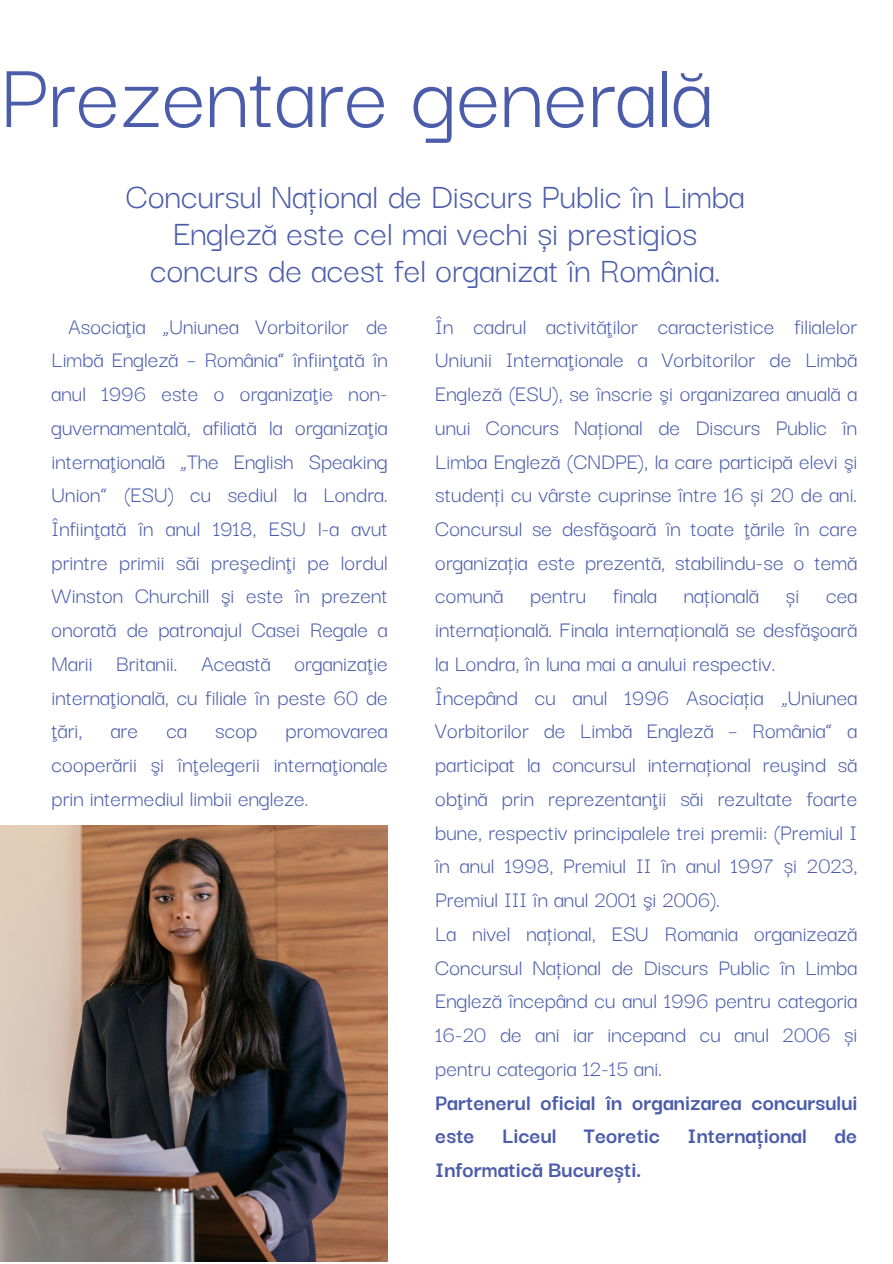
<style>
.page{position:relative;width:893px;height:1264px;background:#fff}
.page>*{position:absolute;margin:0;border:0;box-sizing:border-box;transform-origin:0 0}
.t1{font:99px "Darker Grotesque";color:#4b5cab}
.t2{font:37.5px/37px "Darker Grotesque";color:#4b5cab;text-align:center}
.t3{font:24px/33.8px "Darker Grotesque";color:#4b5cab;text-align:justify}
.t4{font:700 24px/33.8px "Darker Grotesque";color:#4b5cab;text-align:justify}
</style>
<div class="page">
<img style="left:0;top:825px;width:388px;height:436px">
<p class="t1" style="left:0;top:22px;width:714px">Prezentare generală</p>
<p class="t2" style="left:126px;top:175px;width:620px">Concursul Național de Discurs Public în Limba<br>Engleză este cel mai vechi și prestigios concurs de acest fel organizat în România.</p>
<p class="t3" style="left:52px;top:307px;width:338px;text-indent:17px">Asociaţia „Uniunea Vorbitorilor de Limbă Engleză – România” înfiinţată în anul 1996 este o organizaţie non&shy;guvernamentală, afiliată la organizaţia internaţională „The English Speaking Union” (ESU) cu sediul la Londra.<br>Înfiinţată în anul 1918, ESU l-a avut printre primii săi preşedinţi pe lordul Winston Churchill şi este în prezent onorată de patronajul Casei Regale a Marii Britanii. Această organizaţie internaţională, cu filiale în peste 60 de ţări, are ca scop promovarea cooperării şi înţelegerii internaţionale prin intermediul limbii engleze.</p>
<p class="t3" style="left:435px;top:307px;width:423px">În cadrul activităţilor caracteristice filialelor Uniunii Internaţionale a Vorbitorilor de Limbă Engleză (ESU), se înscrie şi organizarea anuală a unui Concurs Național de Discurs Public în Limba Engleză (CNDPE), la care participă elevi şi studenți cu vârste cuprinse între 16 și 20 de ani.<br>Concursul se desfăşoară în toate ţările în care organizația este prezentă, stabilindu-se o temă comună pentru finala națională și cea internațională. Finala internațională se desfăşoară la Londra, în luna mai a anului respectiv.</p>
<p class="t3" style="left:435px;top:678px;width:423px">Începând cu anul 1996 Asociația „Uniunea Vorbitorilor de Limbă Engleză – România” a participat la concursul internațional reuşind să obţină prin reprezentanţii săi rezultate foarte bune, respectiv principalele trei premii: (Premiul I în anul 1998, Premiul II în anul 1997 și 2023, Premiul III în anul 2001 şi 2006).</p>
<p class="t3" style="left:435px;top:914px;width:423px">La nivel național, ESU Romania organizează Concursul Național de Discurs Public în Limba Engleză începând cu anul 1996 pentru categoria 16-20 de ani iar incepand cu anul 2006 și pentru categoria 12-15 ani.</p>
<p class="t4" style="left:435px;top:1083px;width:423px">Partenerul oficial în organizarea concursului este Liceul Teoretic Internațional de Informatică București.</p>
</div>
